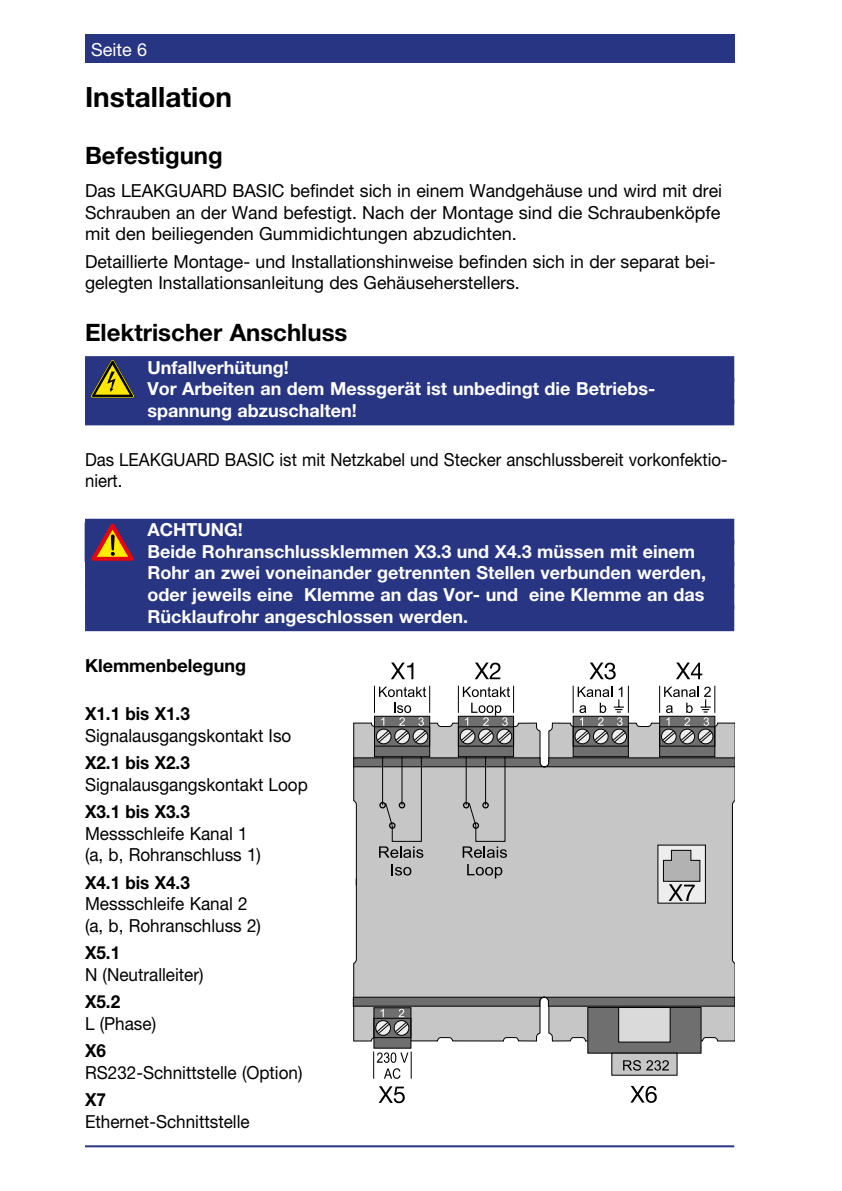
<style>
.page{position:relative;width:842px;height:1191px;background:#fff}
.page>*{position:absolute;margin:0;border:0;box-sizing:border-box;transform-origin:0 0}
.t1{font:700 28px "Helvetica Neue";color:#000}
.t2{font:700 24px "Helvetica Neue";color:#000}
.t3{font:18px/21.6px "Helvetica Neue";color:#000;text-align:justify}
.t4{font:700 18px/21.6px "Helvetica Neue";color:#fff}
.t5{font:18px/21.6px "Helvetica Neue";color:#000;scale:.95 1}
.t6{font:18px/21.6px "Helvetica Neue";color:#000;scale:.93 1}
.t7{font:700 18px "Helvetica Neue";color:#000;scale:.95 1}
.t8{font:700 18px "Helvetica Neue";color:#000}
.t9{font:18px "Helvetica Neue";color:#fff}
</style>
<div class="page">
<hr style="left:85px;top:1145px;width:649px;height:2px;background:#283583">
<div style="left:85px;top:34px;width:649px;height:29px;background:#283583"></div>
<div style="left:85px;top:356px;width:649px;height:26px;background:#283583"></div>
<div style="left:140px;top:378px;width:594px;height:26px;background:#283583"></div>
<div style="left:85px;top:399px;width:649px;height:26px;background:#283583"></div>
<div style="left:85px;top:519px;width:649px;height:26px;background:#283583"></div>
<div style="left:85px;top:540px;width:649px;height:26px;background:#283583"></div>
<div style="left:85px;top:562px;width:649px;height:26px;background:#283583"></div>
<div style="left:85px;top:583px;width:649px;height:26px;background:#283583"></div>
<div style="left:85px;top:605px;width:649px;height:26px;background:#283583"></div>
<div style="left:85px;top:359px;width:55px;height:65px;background:#283583"></div>
<hr style="left:92px;top:398px;width:41px;height:1px;background:#000">
<svg style="left:91px;top:359px;width:44px;height:39px"></svg>
<svg style="left:91px;top:525px;width:43px;height:34px"></svg>
<div style="left:85px;top:523px;width:55px;height:38px;border:1px solid #283583"></div>
<div style="left:353px;top:901px;width:381px;height:140px;background:#c6c6c6"></div>
<svg style="left:391px;top:662px;width:22px;height:17px"></svg>
<svg style="left:475px;top:662px;width:25px;height:17px"></svg>
<svg style="left:589px;top:662px;width:27px;height:17px"></svg>
<svg style="left:676px;top:662px;width:26px;height:17px"></svg>
<svg style="left:374px;top:1034px;width:37px;height:14px"></svg>
<div style="left:375px;top:1020px;width:16px;height:15px;border:1px solid #000;border-radius:50%"></div>
<div style="left:394px;top:1020px;width:15px;height:15px;border:1px solid #000;border-radius:50%"></div>
<div style="left:374px;top:1018px;width:37px;height:20px;border:1px solid #000"></div>
<svg style="left:379px;top:1086px;width:26px;height:17px"></svg>
<svg style="left:373px;top:1051px;width:39px;height:27px"></svg>
<div style="left:587px;top:1007px;width:114px;height:46px;background:#706f6f"></div>
<div style="left:618px;top:1007px;width:52px;height:35px;background:#dadada"></div>
<svg style="left:631px;top:1086px;width:26px;height:16px"></svg>
<div style="left:611px;top:1052px;width:66px;height:23px;background:#c6c6c6;border:1px solid #000"></div>
<svg style="left:623px;top:1060px;width:46px;height:10px"></svg>
<svg style="left:353px;top:996px;width:381px;height:38px"></svg>
<svg style="left:657px;top:901px;width:49px;height:2px"></svg>
<svg style="left:353px;top:685px;width:381px;height:216px;background:#b8b8b8"></svg>
<div style="left:458px;top:726px;width:56px;height:20px;border:1px solid #000"></div>
<p class="t9" style="left:91px;top:38px;width:58px">Seite 6</p>
<h1 class="t1" style="left:85px;top:80px;width:149px">Installation</h1>
<h2 class="t2" style="left:85px;top:141px;width:139px">Befestigung</h2>
<p class="t3" style="left:85px;top:180px;width:638px">Das LEAKGUARD BASIC befindet sich in einem Wandgehäuse und wird mit drei Schrauben an der Wand befestigt. Nach der Montage sind die Schraubenköpfe mit den beiliegenden Gummidichtungen abzudichten.</p>
<p class="t3" style="left:85px;top:250px;width:632px">Detaillierte Montage- und Installationshinweise befinden sich in der separat bei&shy;gelegten Installationsanleitung des Gehäuseherstellers.</p>
<h2 class="t2" style="left:85px;top:317px;width:264px">Elektrischer Anschluss</h2>
<p class="t4" style="left:147px;top:356px;width:509px">Unfallverhütung!<br>Vor Arbeiten an dem Messgerät ist unbedingt die Betriebs&shy;spannung abzuschalten!</p>
<p class="t6" style="left:85px;top:448px;width:692px">Das LEAKGUARD BASIC ist mit Netzkabel und Stecker anschlussbereit vorkonfektio&shy;niert.</p>
<p class="t4" style="left:147px;top:518px;width:560px">ACHTUNG!<br>Beide Rohranschlussklemmen X3.3 und X4.3 müssen mit einem Rohr an zwei voneinander getrennten Stellen verbunden werden, oder jeweils eine Klemme an das Vor- und eine Klemme an das Rücklaufrohr angeschlossen werden.</p>
<p class="t8" style="left:85px;top:654px;width:163px">Klemmenbelegung</p>
<p class="t7" style="left:85px;top:703px;width:112px">X1.1 bis X1.3</p>
<p class="t5" style="left:85px;top:724px;width:219px">Signalausgangskontakt Iso</p>
<p class="t7" style="left:85px;top:752px;width:112px">X2.1 bis X2.3</p>
<p class="t5" style="left:85px;top:773px;width:236px">Signalausgangskontakt Loop</p>
<p class="t7" style="left:85px;top:800px;width:112px">X3.1 bis X3.3</p>
<p class="t5" style="left:85px;top:822px;width:187px">Messschleife Kanal 1 (a, b, Rohranschluss 1)</p>
<p class="t7" style="left:85px;top:871px;width:112px">X4.1 bis X4.3</p>
<p class="t5" style="left:85px;top:893px;width:187px">Messschleife Kanal 2 (a, b, Rohranschluss 2)</p>
<p class="t7" style="left:85px;top:941px;width:39px">X5.1</p>
<p class="t5" style="left:85px;top:963px;width:126px">N (Neutralleiter)</p>
<p class="t7" style="left:85px;top:990px;width:39px">X5.2</p>
<p class="t5" style="left:85px;top:1012px;width:76px">L (Phase)</p>
<p class="t7" style="left:85px;top:1039px;width:24px">X6</p>
<p class="t5" style="left:85px;top:1061px;width:230px">RS232-Schnittstelle (Option)</p>
<p class="t7" style="left:85px;top:1088px;width:24px">X7</p>
<p class="t5" style="left:85px;top:1110px;width:175px">Ethernet-Schnittstelle</p>
</div>
